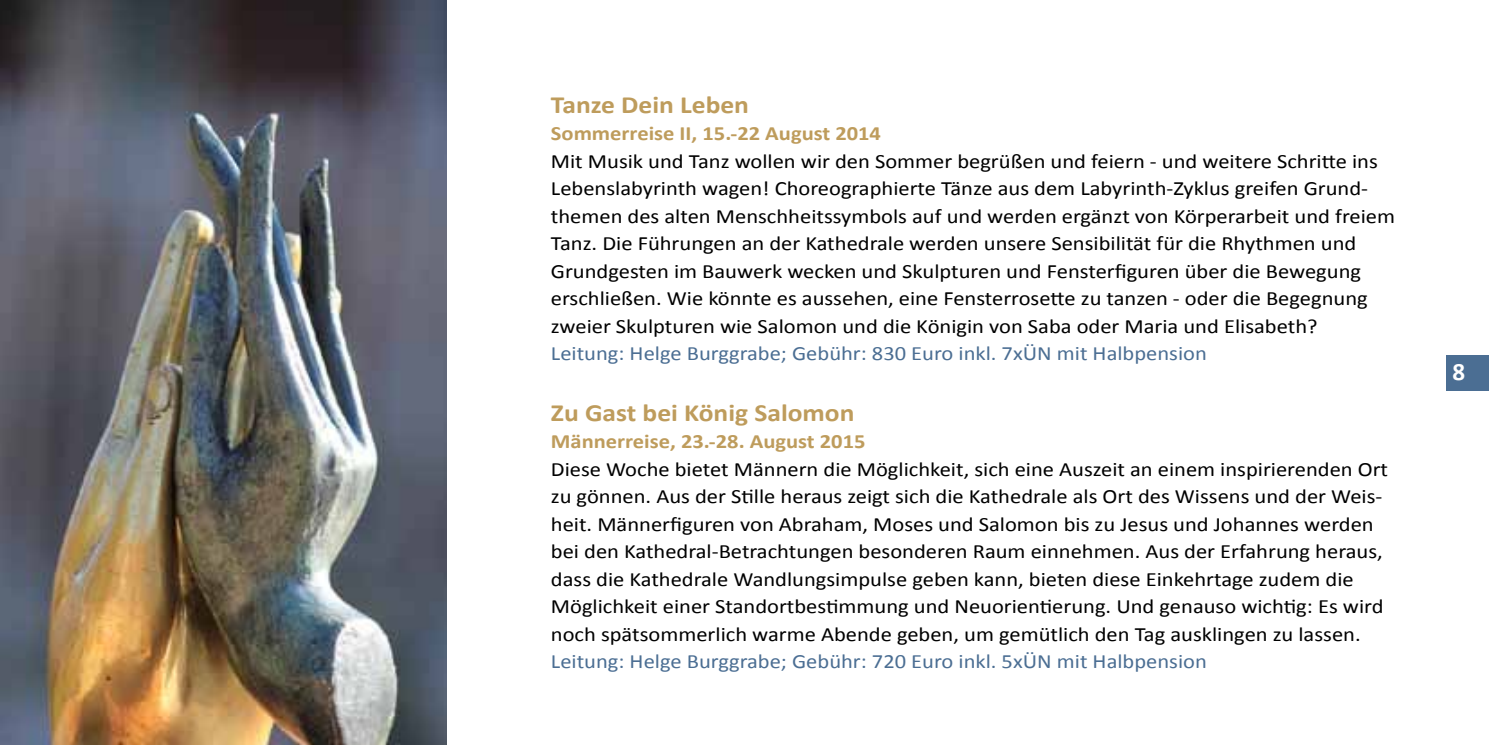
<style>
.page{position:relative;width:1489px;height:745px;background:#fff}
.page>*{position:absolute;margin:0;border:0;box-sizing:border-box;transform-origin:0 0}
.t1{font:700 25px "Calibri";color:#fff}
.t2{font:700 24.75px "Calibri";color:#be9c5c;scale:1.11 1}
.t3{font:20.25px/27.5px "Calibri";color:#000;scale:1.11 1}
.t4{font:20.25px "Calibri";color:#4b6e93;scale:1.11 1}
.t5{font:700 20.25px "Calibri";color:#be9c5c;scale:1.11 1}
</style>
<div class="page">
<div style="left:1446px;top:354px;width:42px;height:36px;background:#4b6e93"></div>
<img style="left:0;top:0;width:446px;height:744px">
<p class="t2" style="left:551px;top:89px;width:180px">Tanze Dein Leben</p>
<p class="t5" style="left:551px;top:121px;width:299px">Sommerreise II, 15.-22 August 2014</p>
<p class="t3" style="left:551px;top:146px;width:762px">Mit Musik und Tanz wollen wir den Sommer begrüßen und feiern - und weitere Schritte ins Lebenslabyrinth wagen! Choreographierte Tänze aus dem Labyrinth-Zyklus greifen Grund&shy;themen des alten Menschheitssymbols auf und werden ergänzt von Körperarbeit und freiem Tanz. Die Führungen an der Kathedrale werden unsere Sensibilität für die Rhythmen und Grundgesten im Bauwerk wecken und Skulpturen und Fensterfiguren über die Bewegung erschließen. Wie könnte es aussehen, eine Fensterrosette zu tanzen - oder die Begegnung zweier Skulpturen wie Salomon und die Königin von Saba oder Maria und Elisabeth?</p>
<p class="t4" style="left:551px;top:341px;width:592px">Leitung: Helge Burggrabe; Gebühr: 830 Euro inkl. 7xÜN mit Halbpension</p>
<p class="t2" style="left:551px;top:396px;width:275px">Zu Gast bei König Salomon</p>
<p class="t5" style="left:551px;top:428px;width:285px">Männerreise, 23.-28. August 2015</p>
<p class="t3" style="left:551px;top:454px;width:755px">Diese Woche bietet Männern die Möglichkeit, sich eine Auszeit an einem inspirierenden Ort zu gönnen. Aus der Stille heraus zeigt sich die Kathedrale als Ort des Wissens und der Weis&shy;heit. Männerfiguren von Abraham, Moses und Salomon bis zu Jesus und Johannes werden bei den Kathedral-Betrachtungen besonderen Raum einnehmen. Aus der Erfahrung heraus, dass die Kathedrale Wandlungsimpulse geben kann, bieten diese Einkehrtage zudem die Möglichkeit einer Standortbestimmung und Neuorientierung. Und genauso wichtig: Es wird noch spätsommerlich warme Abende geben, um gemütlich den Tag ausklingen zu lassen.</p>
<p class="t4" style="left:551px;top:648px;width:592px">Leitung: Helge Burggrabe; Gebühr: 720 Euro inkl. 5xÜN mit Halbpension</p>
<p class="t1" style="left:1452px;top:356px;width:14px">8</p>
</div>
